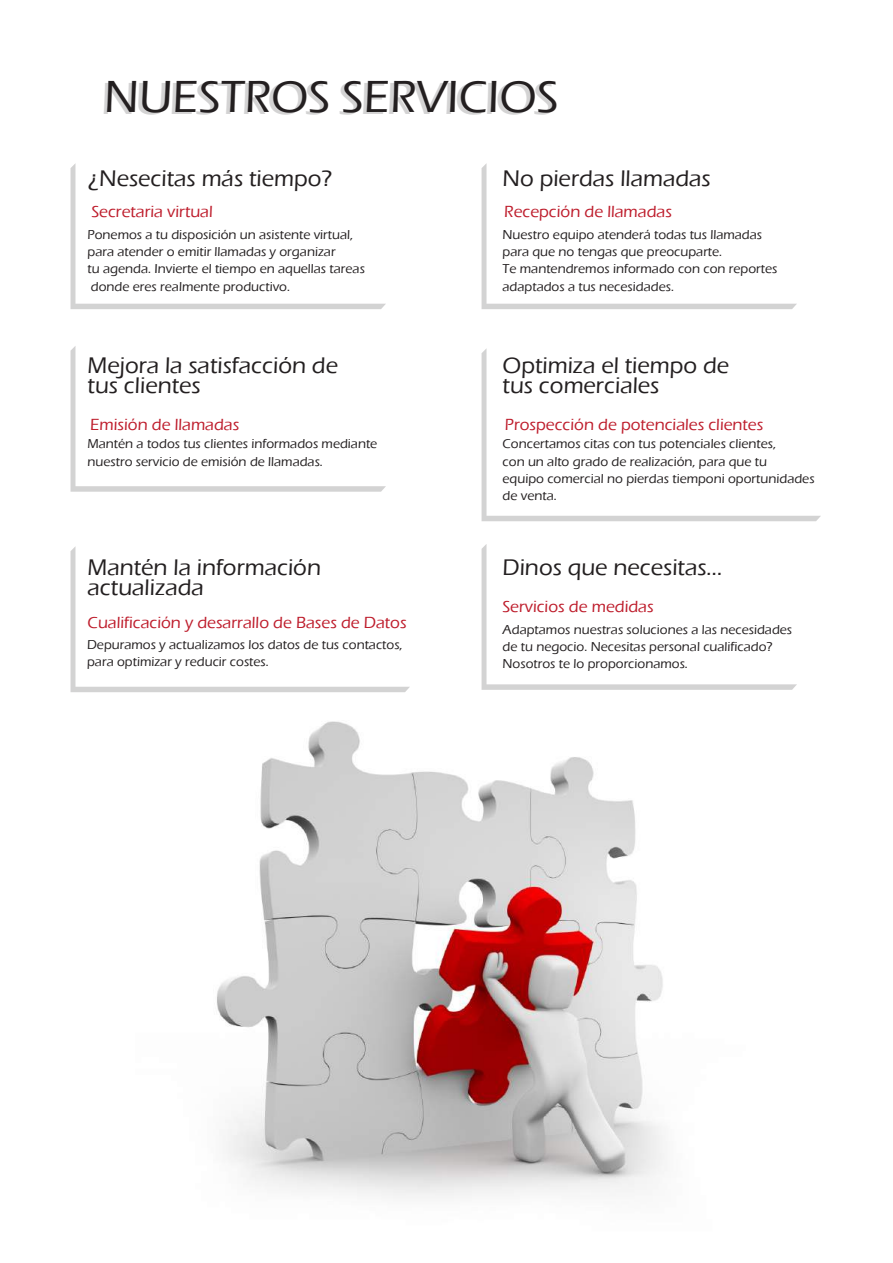
<style>
.page{position:relative;width:893px;height:1263px;background:#fff}
.page>*{position:absolute;margin:0;border:0;box-sizing:border-box;transform-origin:0 0}
.t1{font:500 46.2px "Eras ITC";color:#231f20}
.t2{font:500 23.25px/20.5px "Eras ITC";color:#231f20}
.t3{font:500 16.65px "Eras ITC";color:#be1d2c}
.t4{font:500 13.35px/17.2px "Eras ITC";color:#231f20}
</style>
<div class="page">
<img style="left:217px;top:636px;width:448px;height:562px">
<svg style="left:70px;top:163px;width:316px;height:146px"></svg>
<svg style="left:482px;top:163px;width:315px;height:146px"></svg>
<svg style="left:482px;top:348px;width:339px;height:173px"></svg>
<svg style="left:482px;top:544px;width:315px;height:146px"></svg>
<svg style="left:70px;top:346px;width:316px;height:146px"></svg>
<svg style="left:70px;top:546px;width:340px;height:146px"></svg>
<h1 class="t1" style="left:104px;top:71px;width:456px">NUESTROS SERVICIOS</h1>
<h2 class="t2" style="left:88px;top:168px;width:246px">¿Nesecitas más tiempo?</h2>
<h2 class="t2" style="left:503px;top:168px;width:210px">No pierdas llamadas</h2>
<p class="t3" style="left:91px;top:202px;width:123px">Secretaria virtual</p>
<p class="t3" style="left:504px;top:202px;width:169px">Recepción de llamadas</p>
<p class="t4" style="left:88px;top:226px;width:279px">Ponemos a tu disposición un asistente virtual, para atender o emitir llamadas y organizar<br>tu agenda. Invierte el tiempo en aquellas tareas donde eres realmente productivo.</p>
<p class="t4" style="left:503px;top:226px;width:276px">Nuestro equipo atenderá todas tus llamadas para que no tengas que preocuparte.<br>Te mantendremos informado con con reportes adaptados a tus necesidades.</p>
<h2 class="t2" style="left:88px;top:355px;width:252px">Mejora la satisfacción de tus clientes</h2>
<h2 class="t2" style="left:503px;top:355px;width:228px">Optimiza el tiempo de tus comerciales</h2>
<p class="t3" style="left:90px;top:415px;width:151px">Emisión de llamadas</p>
<p class="t3" style="left:505px;top:415px;width:260px">Prospección de potenciales clientes</p>
<p class="t4" style="left:88px;top:435px;width:291px">Mantén a todos tus clientes informados mediante nuestro servicio de emisión de llamadas.</p>
<p class="t4" style="left:503px;top:435px;width:313px">Concertamos citas con tus potenciales clientes,<br>con un alto grado de realización, para que tu<br>equipo comercial no pierdas tiemponi oportunidades de venta.</p>
<h2 class="t2" style="left:88px;top:557px;width:235px">Mantén la información actualizada</h2>
<h2 class="t2" style="left:503px;top:557px;width:221px">Dinos que necesitas...</h2>
<p class="t3" style="left:88px;top:613px;width:321px">Cualificación y desarrallo de Bases de Datos</p>
<p class="t3" style="left:502px;top:598px;width:153px">Servicios de medidas</p>
<p class="t4" style="left:503px;top:621px;width:291px">Adaptamos nuestras soluciones a las necesidades de tu negocio. Necesitas personal cualificado?<br>Nosotros te lo proporcionamos.</p>
<p class="t4" style="left:87px;top:636px;width:317px">Depuramos y actualizamos los datos de tus contactos, para optimizar y reducir costes.</p>
</div>
